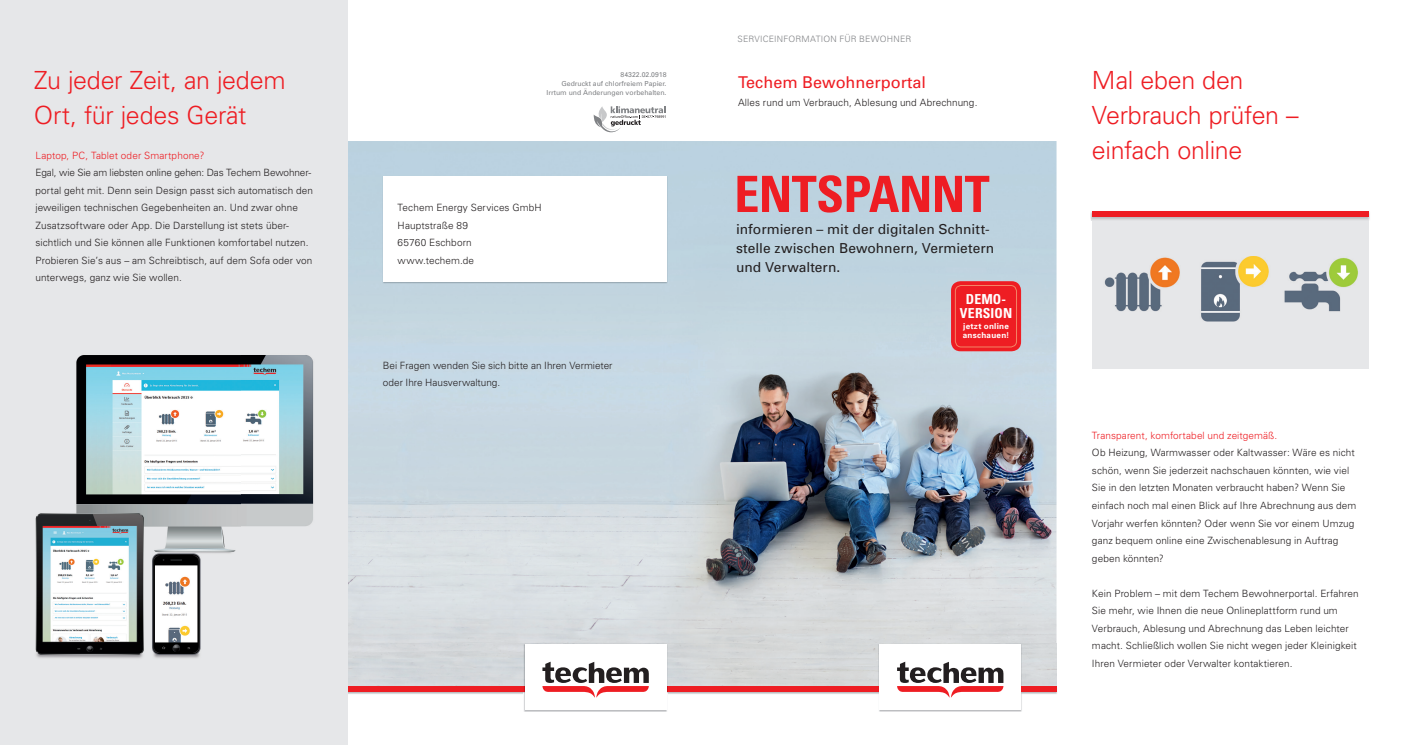
<style>
.page{position:relative;width:1404px;height:745px;background:#fff}
.page>*{position:absolute;margin:0;border:0;box-sizing:border-box;transform-origin:0 0}
.t1{font:700 condensed 50px "Univers";letter-spacing:-.01em;color:#ee1d23}
.t2{font:300 25px/35px "Univers";letter-spacing:-.015em;color:#ee1d23}
.t3{font:16.25px "Univers";color:#ee1d23}
.t4{font:13.75px/18.8px "Univers";color:#231f20}
.t5{font:700 condensed 13.75px/13.8px "Univers";letter-spacing:.01em;color:#fff;text-align:center}
.t6{font:300 10px/17.5px "Univers";letter-spacing:.01em;color:#231f20}
.t7{font:300 10px "Univers";letter-spacing:.01em;color:#ee1d23}
.t8{font:300 8.75px "Univers";letter-spacing:.025em;color:#808285}
.t9{font:700 8.12px/8.1px "Univers";letter-spacing:.03em;color:#fff}
.t10{font:6.88px/8.8px "Univers";color:#808285;text-align:right}
</style>
<div class="page">
<img style="left:347px;top:141px;width:710px;height:570px">
<div style="left:347px;top:643px;width:709px;height:42px;background:#d4d7d9"></div>
<div style="left:341px;top:685px;width:715px;height:6px;background:#ee1d23"></div>
<div style="left:879px;top:643px;width:142px;height:66px;background:#fff"></div>
<svg style="left:897px;top:661px;width:106px;height:36px"></svg>
<img style="left:382px;top:176px;width:285px;height:107px">
<div style="left:383px;top:176px;width:283px;height:105px;background:#fff"></div>
<svg style="left:593px;top:106px;width:72px;height:26px"></svg>
<img style="left:523px;top:685px;width:144px;height:26px">
<div style="left:524px;top:643px;width:142px;height:66px;background:#fff"></div>
<svg style="left:542px;top:661px;width:106px;height:36px"></svg>
<div style="left:950px;top:281px;width:70px;height:70px;background:#ee1d23;border-radius:9px"></div>
<div style="left:954px;top:285px;width:62px;height:62px;border:1px solid #f48465;border-radius:6px"></div>
<div style="left:1091px;top:218px;width:277px;height:150px;background:#e6e7e9"></div>
<img style="left:1090px;top:211px;width:280px;height:10px">
<img style="left:1091px;top:218px;width:277px;height:3px">
<div style="left:1091px;top:211px;width:277px;height:6px;background:#ee1d23"></div>
<img style="left:1104px;top:257px;width:76px;height:55px">
<img style="left:1201px;top:256px;width:68px;height:66px">
<img style="left:1284px;top:258px;width:74px;height:54px">
<div style="left:0;top:0;width:347px;height:744px;background:#e6e7e9"></div>
<img style="left:35px;top:355px;width:279px;height:304px">
<h2 class="t2" style="left:34px;top:62px;width:253px">Zu jeder Zeit, an jedem<br>Ort, für jedes Gerät</h2>
<p class="t7" style="left:35px;top:149px;width:170px">Laptop, PC, Tablet oder Smartphone?</p>
<p class="t6" style="left:35px;top:163px;width:279px">Egal, wie Sie am liebsten online gehen: Das Techem Bewohner&shy;portal geht mit. Denn sein Design passt sich auto matisch den jeweiligen technischen Gegebenheiten an. Und zwar ohne Zusatzsoftware oder App. Die Darstellung ist stets über&shy;sichtlich und Sie können alle Funktionen komfortabel nutzen.<br>Probieren Sie’s aus – am Schreibtisch, auf dem Sofa oder von unterwegs, ganz wie Sie wollen.</p>
<p class="t10" style="left:546px;top:70px;width:121px">84322.02.0918<br>Gedruckt auf chlorfreiem Papier.<br>Irrtum und Änderungen vorbehalten.</p>
<p class="t6" style="left:397px;top:198px;width:146px">Techem Energy Services GmbH<br>Hauptstraße 89<br>65760 Eschborn www.techem.de</p>
<p class="t6" style="left:383px;top:356px;width:231px">Bei Fragen wenden Sie sich bitte an Ihren Vermieter oder Ihre Hausverwaltung.</p>
<p class="t8" style="left:737px;top:34px;width:175px">SERVICEINFORMATION FÜR BEWOHNER</p>
<h3 class="t3" style="left:738px;top:72px;width:189px">Techem Bewohnerportal</h3>
<p class="t6" style="left:738px;top:93px;width:241px">Alles rund um Verbrauch, Ablesung und Abrechnung.</p>
<h1 class="t1" style="left:734px;top:163px;width:257px">ENTSPANNT</h1>
<h3 class="t4" style="left:736px;top:220px;width:259px">informieren – mit der digitalen Schnitt&shy;stelle zwischen Bewohnern, Vermietern und Verwaltern.</h3>
<h3 class="t5" style="left:959px;top:291px;width:54px">DEMO-<br>VERSION</h3>
<p class="t9" style="left:962px;top:322px;width:48px">jetzt online anschauen!</p>
<h2 class="t2" style="left:1091px;top:62px;width:208px">Mal eben den<br>Verbrauch prüfen – einfach online</h2>
<p class="t7" style="left:1091px;top:429px;width:187px">Transparent, komfortabel und zeitgemäß.</p>
<p class="t6" style="left:1091px;top:443px;width:266px">Ob Heizung, Warmwasser oder Kaltwasser: Wäre es nicht schön, wenn Sie jederzeit nachschauen könnten, wie viel Sie in den letzten Monaten verbraucht haben? Wenn Sie einfach noch mal einen Blick auf Ihre Abrechnung aus dem Vorjahr werfen könnten? Oder wenn Sie vor einem Umzug ganz bequem online eine Zwischenablesung in Auftrag geben könnten?</p>
<p class="t6" style="left:1091px;top:583px;width:268px">Kein Problem – mit dem Techem Bewohnerportal. Erfahren Sie mehr, wie Ihnen die neue Onlineplattform rund um Verbrauch, Ablesung und Abrechnung das Leben leichter macht. Schließlich wollen Sie nicht wegen jeder Kleinigkeit Ihren Vermieter oder Verwalter kontaktieren.</p>
</div>
